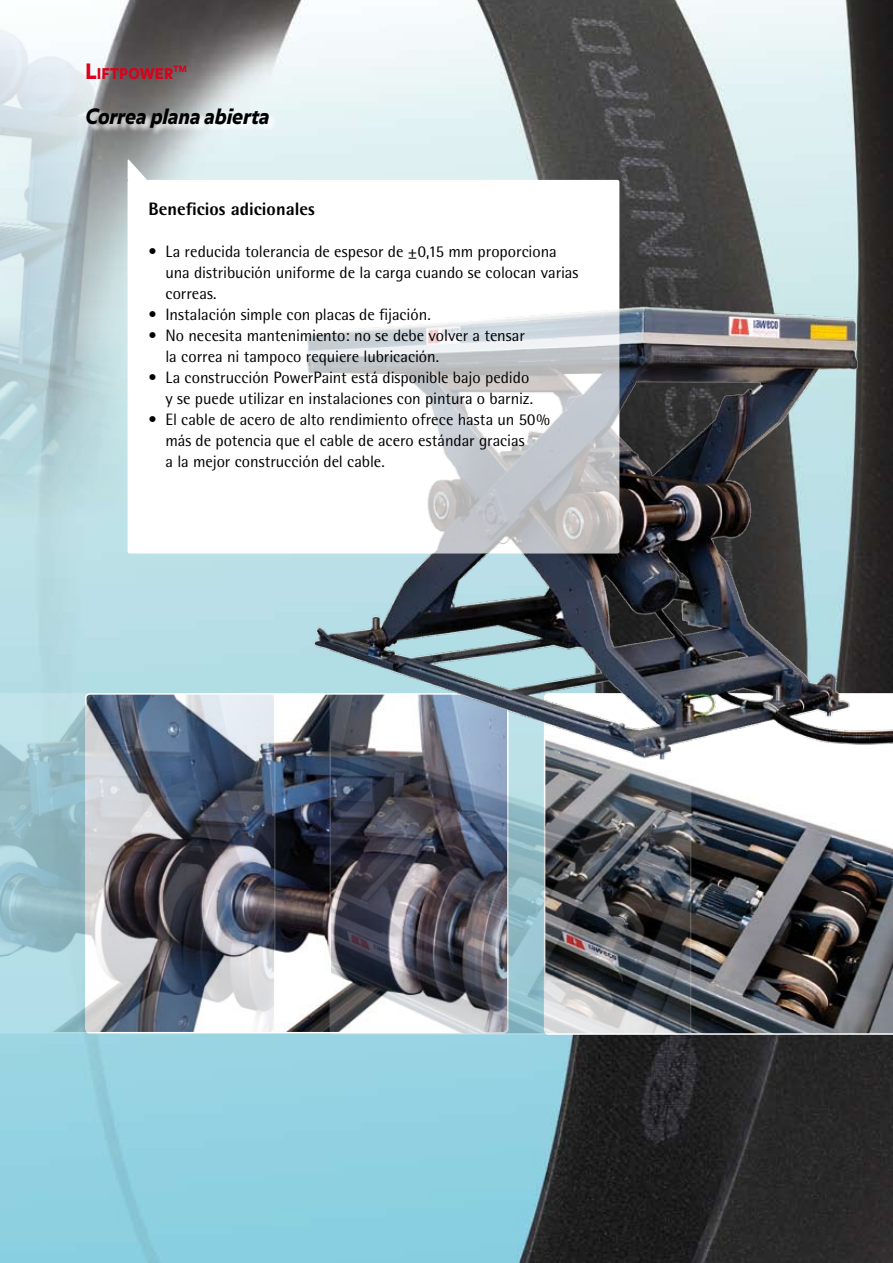
<style>
.page{position:relative;width:893px;height:1263px;background:#fff}
.page>*{position:absolute;margin:0;border:0;box-sizing:border-box;transform-origin:0 0}
.t1{font:italic 900 21px "Balance";letter-spacing:-.005em;color:#000}
.t2{font:800 18px "Rotis Semi Sans";color:#000}
.t3{font:16.5px/21px "Rotis Semi Sans";letter-spacing:-.005em;color:#000}
.t4{font:900 14.7px "Balance";letter-spacing:.015em;color:#db001b}
.t5{font:900 8.55px "Balance";color:#db001b}
.s1{font-size:21px}
</style>
<div class="page">
<img style="left:0;top:0;width:893px;height:1263px">
<img style="left:0;top:0;width:130px;height:518px">
<img style="left:86px;top:694px;width:422px;height:339px;border-radius:4px">
<svg style="left:0;top:693px;width:276px;height:340px;background:#8d9ea9"></svg>
<img style="left:689px;top:772px;width:204px;height:263px">
<img style="left:330px;top:694px;width:361px;height:340px;border-radius:4px">
<div style="left:330px;top:693px;width:361px;height:342px;border:2px solid #fff;border-radius:4px"></div>
<img style="left:292px;top:296px;width:601px;height:476px">
<svg style="left:128px;top:158px;width:20px;height:23px"></svg>
<div style="left:128px;top:180px;width:491px;height:373px;background:#fff;border-radius:2px"></div>
<img style="left:187px;top:243px;width:433px;height:311px">
<svg style="left:85px;top:107px;width:194px;height:30px;background:#c3c8c9"></svg>
<p class="t4" style="left:85px;top:65px;width:90px"><span class="s1">L</span>IFTPOWER</p>
<p class="t5" style="left:174px;top:64px;width:15px">TM</p>
<p class="t1" style="left:85px;top:104px;width:186px">Correa plana abierta</p>
<p class="t2" style="left:148px;top:198px;width:168px">Beneficios adicionales</p>
<p class="t3" style="left:165px;top:241px;width:414px;text-indent:-17px">• La reducida tolerancia de espesor de ±0,15 mm proporciona una distribución uniforme de la carga cuando se colocan varias correas.</p>
<p class="t3" style="left:148px;top:304px;width:284px">• Instalación simple con placas de fijación.</p>
<p class="t3" style="left:165px;top:325px;width:361px;text-indent:-17px">• No necesita mantenimiento: no se debe volver a tensar la correa ni tampoco requiere lubricación.</p>
<p class="t3" style="left:148px;top:367px;width:386px;text-align:right">• La construcción PowerPaint está disponible bajo pedido y se puede utilizar en instalaciones con pintura o barniz.</p>
<p class="t3" style="left:165px;top:409px;width:386px;text-indent:-17px">• El cable de acero de alto rendimiento ofrece hasta un 50% más de potencia que el cable de acero estándar gracias<br>a la mejor construcción del cable.</p>
</div>
